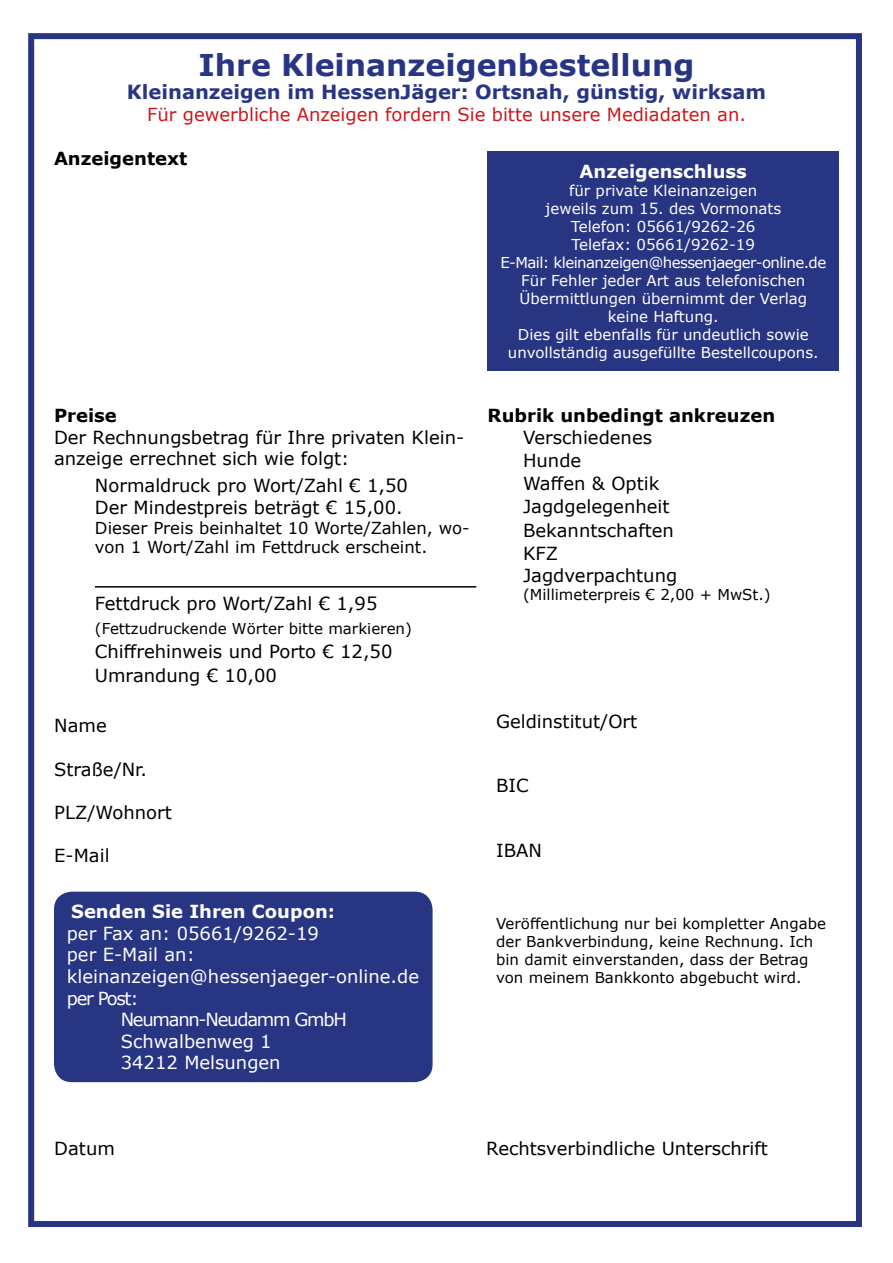
<style>
.page{position:relative;width:893px;height:1263px;background:#fff}
.page>*{position:absolute;margin:0;border:0;box-sizing:border-box;transform-origin:0 0}
.t1{font:700 30px "Verdana";color:#283583}
.t2{font:700 19.5px "Verdana";color:#283583}
.t3{font:18px/23.1px "Verdana";color:#000}
.t4{font:18px "Verdana";color:#fff}
.t5{font:18px "Verdana";color:#cd171a}
.t6{font:700 18px "Verdana";color:#000}
.t7{font:700 18px "Verdana";color:#fff}
.t8{font:18px "Verdana";letter-spacing:-.07em;color:#fff}
.t9{font:16.5px/19.8px "Verdana";color:#000}
.t10{font:15px/18px "Verdana";color:#fff;text-align:center}
.t11{font:15px/18px "Verdana";color:#000}
</style>
<div class="page">
<div style="left:28px;top:33px;width:834px;height:1194px;border:6px solid #283583"></div>
<div style="left:54px;top:892px;width:379px;height:190px;background:#283583;border-radius:18px"></div>
<div style="left:488px;top:152px;width:351px;height:219px;background:#283583"></div>
<hr style="left:95px;top:586px;width:381px;height:2px;background:#000">
<h1 class="t1" style="left:198px;top:44px;width:497px">Ihre Kleinanzeigenbestellung</h1>
<p class="t2" style="left:127px;top:78px;width:641px">Kleinanzeigen im HessenJäger: Ortsnah, günstig, wirksam</p>
<p class="t5" style="left:147px;top:102px;width:600px">Für gewerbliche Anzeigen fordern Sie bitte unsere Mediadaten an.</p>
<p class="t7" style="left:580px;top:159px;width:169px">Anzeigenschluss</p>
<p class="t10" style="left:500px;top:182px;width:327px">für private Kleinanzeigen<br>jeweils zum 15. des Vormonats<br>Telefon: 05661/9262-26<br>Telefax: 05661/9262-19<br>E-Mail: kleinanzeigen@hessenjaeger-online.de Für Fehler jeder Art aus telefonischen Übermittlungen übernimmt der Verlag keine Haftung.<br>Dies gilt ebenfalls für undeutlich sowie unvollständig ausgefüllte Bestellcoupons.</p>
<p class="t6" style="left:54px;top:146px;width:135px">Anzeigentext</p>
<p class="t6" style="left:54px;top:403px;width:64px">Preise</p>
<p class="t3" style="left:54px;top:426px;width:412px;line-height:21.6px">Der Rechnungsbetrag für Ihre privaten Klein&shy;anzeige errechnet sich wie folgt:</p>
<p class="t3" style="left:95px;top:475px;width:314px;line-height:21.6px">Normaldruck pro Wort/Zahl € 1,50<br>Der Mindestpreis beträgt € 15,00.</p>
<p class="t9" style="left:95px;top:517px;width:376px">Dieser Preis beinhaltet 10 Worte/Zahlen, wo&shy;von 1 Wort/Zahl im Fettdruck erscheint.</p>
<p class="t3" style="left:95px;top:592px;width:284px">Fettdruck pro Wort/Zahl € 1,95</p>
<p class="t11" style="left:95px;top:619px;width:318px">(Fettzudruckende Wörter bitte markieren)</p>
<p class="t3" style="left:95px;top:639px;width:299px;line-height:24px">Chiffrehinweis und Porto € 12,50<br>Umrandung € 10,00</p>
<p class="t3" style="left:54px;top:714px;width:54px">Name</p>
<p class="t3" style="left:54px;top:757px;width:94px">Straße/Nr.</p>
<p class="t3" style="left:54px;top:800px;width:119px">PLZ/Wohnort</p>
<p class="t3" style="left:54px;top:844px;width:57px">E-Mail</p>
<p class="t7" style="left:71px;top:899px;width:265px">Senden Sie Ihren Coupon:</p>
<p class="t4" style="left:67px;top:921px;width:254px">per Fax an: 05661/9262-19</p>
<p class="t4" style="left:67px;top:942px;width:130px">per E-Mail an:</p>
<p class="t4" style="left:67px;top:964px;width:354px">kleinanzeigen@hessenjaeger-online.de</p>
<p class="t4" style="left:67px;top:986px;width:73px">per Post:</p>
<p class="t8" style="left:121px;top:1007px;width:228px">Neumann-Neudamm GmbH</p>
<p class="t4" style="left:121px;top:1029px;width:152px">Schwalbenweg 1</p>
<p class="t4" style="left:121px;top:1050px;width:161px">34212 Melsungen</p>
<p class="t6" style="left:488px;top:403px;width:289px">Rubrik unbedingt ankreuzen</p>
<p class="t3" style="left:523px;top:425px;width:156px">Verschiedenes<br>Hunde<br>Waffen &amp; Optik<br>Jagdgelegenheit<br>Bekanntschaften<br>KFZ<br>Jagdverpachtung</p>
<p class="t11" style="left:523px;top:586px;width:249px">(Millimeterpreis € 2,00 + MwSt.)</p>
<p class="t3" style="left:496px;top:709px;width:143px">Geldinstitut/Ort</p>
<p class="t3" style="left:496px;top:774px;width:34px">BIC</p>
<p class="t3" style="left:496px;top:839px;width:47px">IBAN</p>
<p class="t11" style="left:496px;top:914px;width:331px">Veröffentlichung nur bei kompletter Angabe der Bankverbindung, keine Rechnung. Ich bin damit einverstanden, dass der Betrag von meinem Bankkonto abgebucht wird.</p>
<p class="t3" style="left:54px;top:1137px;width:62px">Datum</p>
<p class="t3" style="left:486px;top:1137px;width:283px">Rechtsverbindliche Unterschrift</p>
</div>
